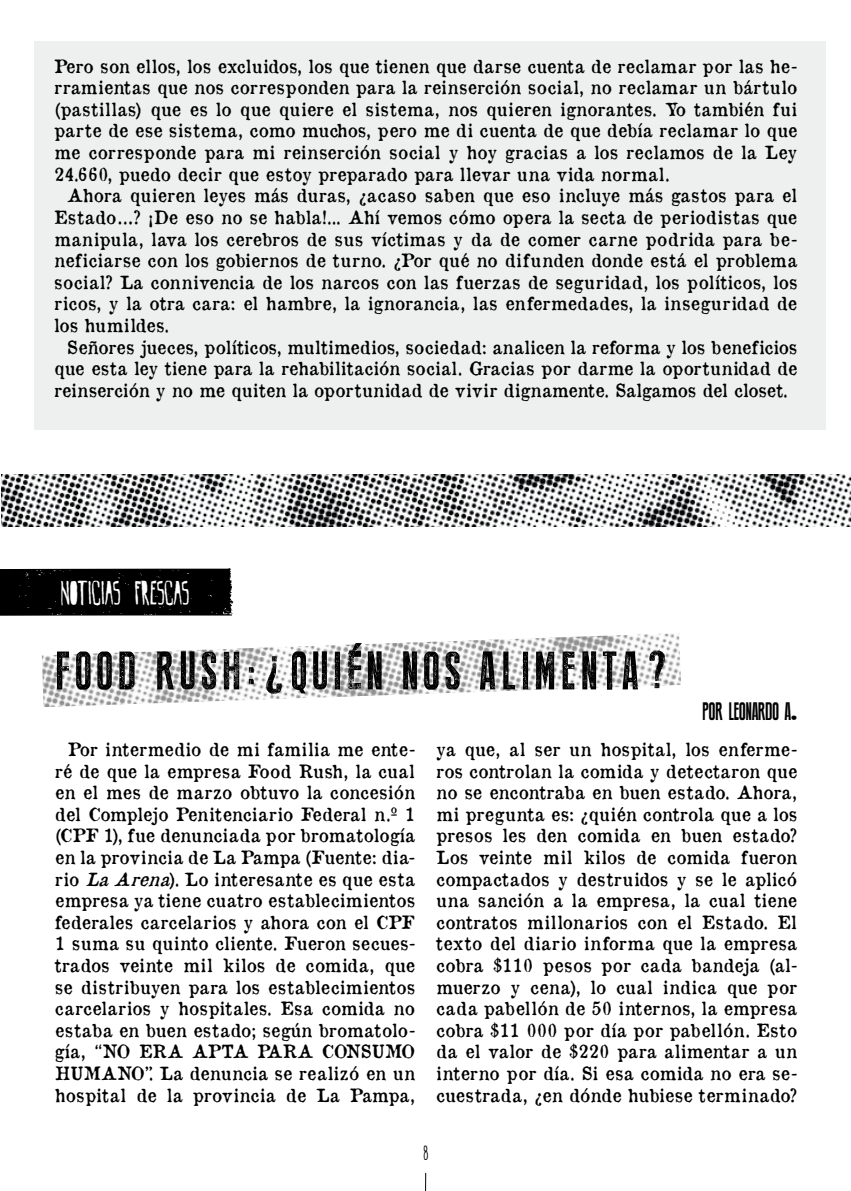
<style>
.page{position:relative;width:851px;height:1191px;background:#fff}
.page>*{position:absolute;margin:0;border:0;box-sizing:border-box;transform-origin:0 0}
.t1{font:54px "Press Style";letter-spacing:.1em;color:#000}
.t2{font:34.5px "gogozombie";letter-spacing:-.02em;color:#fff;scale:.85 1}
.t3{font:25.2px "Thing Press";color:#000}
.t4{font:18px/21.6px "Old Newspaper Types";letter-spacing:.01em;color:#000;text-align:justify}
.t5{font:18px "Skinny Chick";color:#000}
.s1{font-size:36px}
.s2{font-style:italic}
</style>
<div class="page">
<img style="left:42px;top:633px;width:639px;height:74px">
<div style="left:34px;top:41px;width:791px;height:388px;background:#eeefef"></div>
<svg style="left:0;top:568px;width:234px;height:48px;background:#0a0a0a"></svg>
<img style="left:1px;top:475px;width:849px;height:51px">
<svg style="left:425px;top:1172px;width:1px;height:19px"></svg>
<p class="t4" style="left:54px;top:55px;width:744px">Pero son ellos, los excluidos, los que tienen que darse cuenta de reclamar por las he&shy;rramientas que nos corresponden para la reinserción social, no reclamar un bártulo (pastillas) que es lo que quiere el sistema, nos quieren ignorantes. Yo también fui parte de ese sistema, como muchos, pero me di cuenta de que debía reclamar lo que me corresponde para mi reinserción social y hoy gracias a los reclamos de la Ley 24.660, puedo decir que estoy preparado para llevar una vida normal.</p>
<p class="t4" style="left:54px;top:184px;width:744px;text-indent:13px">Ahora quieren leyes más duras, ¿acaso saben que eso incluye más gastos para el Estado…? ¡De eso no se habla!... Ahí vemos cómo opera la secta de periodistas que manipula, lava los cerebros de sus víctimas y da de comer carne podrida para be&shy;neficiarse con los gobiernos de turno. ¿Por qué no difunden donde está el problema social? La connivencia de los narcos con las fuerzas de seguridad, los políticos, los ricos, y la otra cara: el hambre, la ignorancia, las enfermedades, la inseguridad de los humildes.</p>
<p class="t4" style="left:54px;top:336px;width:744px;text-indent:13px">Señores jueces, políticos, multimedios, sociedad: analicen la reforma y los beneficios que esta ley tiene para la rehabilitación social. Gracias por darme la oportunidad de reinserción y no me quiten la oportunidad de vivir dignamente. Salgamos del closet.</p>
<h2 class="t2" style="left:60px;top:572px;width:154px">NOTICIAS FRESCAS</h2>
<h1 class="t1" style="left:56px;top:642px;width:619px">FOOD RUSH: QUIÉN NOS ALIMENTA?</h1>
<h1 class="t1" style="left:286px;top:702px;width:31px;rotate:-180deg">?</h1>
<h3 class="t3" style="left:702px;top:698px;width:96px">POR LEONARDO A<span class="s1">.</span></h3>
<p class="t4" style="left:55px;top:738px;width:361px;text-indent:13px">Por intermedio de mi familia me ente&shy;ré de que la empresa Food Rush, la cual en el mes de marzo obtuvo la concesión del Complejo Penitenciario Federal n.º 1 (CPF 1), fue denunciada por bromatología en la provincia de La Pampa (Fuente: dia&shy;rio <span class="s2">LaArena</span>). Lo interesante es que esta empresa ya tiene cuatro establecimientos federales carcelarios y ahora con el CPF 1 suma su quinto cliente. Fueron secues&shy;trados veinte mil kilos de comida, que se distribuyen para los establecimientos carcelarios y hospitales. Esa comida no estaba en buen estado; según bromatolo&shy;gía, “NO ERA APTA PARA CONSUMO HUMANO”. La denuncia se realizó en un hospital de la provincia de La Pampa,</p>
<p class="t4" style="left:436px;top:738px;width:362px">ya que, al ser un hospital, los enferme&shy;ros controlan la comida y detectaron que no se encontraba en buen estado. Ahora, mi pregunta es: ¿quién controla que a los presos les den comida en buen estado?<br>Los veinte mil kilos de comida fueron compactados y destruidos y se le aplicó una sanción a la empresa, la cual tiene contratos millonarios con el Estado. El texto del diario informa que la empresa cobra $110 pesos por cada bandeja (al&shy;muerzo y cena), lo cual indica que por cada pabellón de 50 internos, la empresa cobra $11 000 por día por pabellón. Esto da el valor de $220 para alimentar a un interno por día. Si esa comida no era se&shy;cuestrada, ¿en dónde hubiese terminado?</p>
<p class="t5" style="left:422px;top:1139px;width:8px">8</p>
</div>
